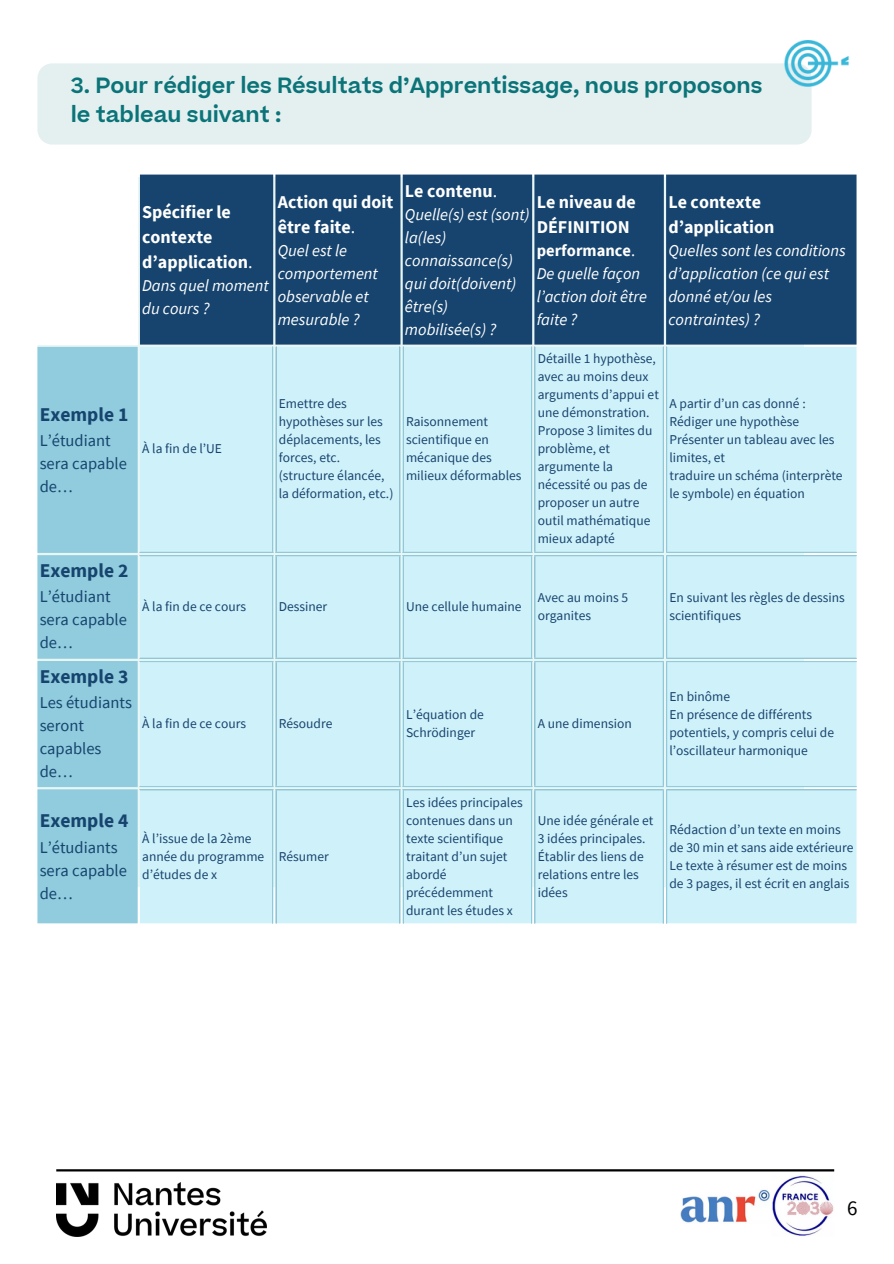
<style>
.page{position:relative;width:894px;height:1264px;background:#fff}
.page>*{position:absolute;margin:0;border:0;box-sizing:border-box;transform-origin:0 0}
.t1{font:600 21px/29.2px "Beatrice";color:#0b7479}
.t2{font:21px "Source Sans Pro";color:#000}
.t3{font:700 19.5px "Source Sans Pro";color:#17446e}
.t4{font:700 18px/25px "Source Sans Pro";color:#fff}
.t5{font:italic 16.5px/23px "Source Sans Pro";color:#fff}
.t6{font:16.5px/23px "Source Sans Pro";color:#17446e}
.t7{font:13.5px/18px "Source Sans Pro";color:#17446e}
.s1{font-weight:400}
.s2{font-weight:700;font-style:normal}
.s3{font-style:normal}
</style>
<div class="page">
<img style="left:56px;top:1182px;width:211px;height:54px">
<hr style="left:56px;top:1169px;width:778px;height:2px;background:#000">
<div style="left:140px;top:174px;width:716px;height:170px;background:#17446e"></div>
<div style="left:37px;top:347px;width:101px;height:576px;background:#90ccdd"></div>
<div style="left:140px;top:347px;width:716px;height:576px;background:#cff1fa"></div>
<hr style="left:272px;top:347px;width:1px;height:205px;background:#90ccdd">
<hr style="left:140px;top:552px;width:133px;height:1px;background:#90ccdd">
<hr style="left:275px;top:347px;width:1px;height:205px;background:#90ccdd">
<hr style="left:399px;top:347px;width:1px;height:205px;background:#90ccdd">
<hr style="left:275px;top:552px;width:125px;height:1px;background:#90ccdd">
<hr style="left:402px;top:347px;width:2px;height:205px;background:#90ccdd">
<hr style="left:531px;top:347px;width:1px;height:205px;background:#90ccdd">
<hr style="left:402px;top:552px;width:130px;height:1px;background:#90ccdd">
<hr style="left:534px;top:347px;width:1px;height:205px;background:#90ccdd">
<hr style="left:662px;top:347px;width:1px;height:205px;background:#90ccdd">
<hr style="left:534px;top:552px;width:129px;height:1px;background:#90ccdd">
<hr style="left:666px;top:347px;width:1px;height:205px;background:#90ccdd">
<hr style="left:666px;top:552px;width:190px;height:1px;background:#90ccdd">
<hr style="left:272px;top:556px;width:1px;height:101px;background:#90ccdd">
<hr style="left:140px;top:555px;width:133px;height:1px;background:#90ccdd">
<hr style="left:140px;top:657px;width:133px;height:1px;background:#90ccdd">
<hr style="left:275px;top:556px;width:1px;height:101px;background:#90ccdd">
<hr style="left:399px;top:556px;width:1px;height:101px;background:#90ccdd">
<hr style="left:275px;top:555px;width:125px;height:1px;background:#90ccdd">
<hr style="left:275px;top:657px;width:125px;height:1px;background:#90ccdd">
<hr style="left:402px;top:556px;width:2px;height:101px;background:#90ccdd">
<hr style="left:531px;top:556px;width:1px;height:101px;background:#90ccdd">
<hr style="left:402px;top:555px;width:130px;height:1px;background:#90ccdd">
<hr style="left:402px;top:657px;width:130px;height:1px;background:#90ccdd">
<hr style="left:534px;top:556px;width:1px;height:101px;background:#90ccdd">
<hr style="left:662px;top:556px;width:1px;height:101px;background:#90ccdd">
<hr style="left:534px;top:555px;width:129px;height:1px;background:#90ccdd">
<hr style="left:534px;top:657px;width:129px;height:1px;background:#90ccdd">
<hr style="left:666px;top:556px;width:1px;height:101px;background:#90ccdd">
<hr style="left:666px;top:555px;width:190px;height:1px;background:#90ccdd">
<hr style="left:666px;top:657px;width:190px;height:1px;background:#90ccdd">
<hr style="left:272px;top:662px;width:1px;height:124px;background:#90ccdd">
<hr style="left:140px;top:661px;width:133px;height:1px;background:#90ccdd">
<hr style="left:140px;top:786px;width:133px;height:1px;background:#90ccdd">
<hr style="left:275px;top:662px;width:1px;height:124px;background:#90ccdd">
<hr style="left:399px;top:662px;width:1px;height:124px;background:#90ccdd">
<hr style="left:275px;top:661px;width:125px;height:1px;background:#90ccdd">
<hr style="left:275px;top:786px;width:125px;height:1px;background:#90ccdd">
<hr style="left:402px;top:662px;width:2px;height:124px;background:#90ccdd">
<hr style="left:531px;top:662px;width:1px;height:124px;background:#90ccdd">
<hr style="left:402px;top:661px;width:130px;height:1px;background:#90ccdd">
<hr style="left:402px;top:786px;width:130px;height:1px;background:#90ccdd">
<hr style="left:534px;top:662px;width:1px;height:124px;background:#90ccdd">
<hr style="left:662px;top:662px;width:1px;height:124px;background:#90ccdd">
<hr style="left:534px;top:661px;width:129px;height:1px;background:#90ccdd">
<hr style="left:534px;top:786px;width:129px;height:1px;background:#90ccdd">
<hr style="left:666px;top:662px;width:1px;height:124px;background:#90ccdd">
<hr style="left:666px;top:661px;width:190px;height:1px;background:#90ccdd">
<hr style="left:666px;top:786px;width:190px;height:1px;background:#90ccdd">
<hr style="left:272px;top:790px;width:1px;height:133px;background:#90ccdd">
<hr style="left:140px;top:789px;width:133px;height:1px;background:#90ccdd">
<hr style="left:275px;top:790px;width:1px;height:133px;background:#90ccdd">
<hr style="left:399px;top:790px;width:1px;height:133px;background:#90ccdd">
<hr style="left:275px;top:789px;width:125px;height:1px;background:#90ccdd">
<hr style="left:402px;top:790px;width:2px;height:133px;background:#90ccdd">
<hr style="left:531px;top:790px;width:1px;height:133px;background:#90ccdd">
<hr style="left:402px;top:789px;width:130px;height:1px;background:#90ccdd">
<hr style="left:534px;top:790px;width:1px;height:133px;background:#90ccdd">
<hr style="left:662px;top:790px;width:1px;height:133px;background:#90ccdd">
<hr style="left:534px;top:789px;width:129px;height:1px;background:#90ccdd">
<hr style="left:666px;top:790px;width:1px;height:133px;background:#90ccdd">
<hr style="left:666px;top:789px;width:190px;height:1px;background:#90ccdd">
<div style="left:37px;top:63px;width:774px;height:81px;background:#e4eff0"></div>
<img style="left:780px;top:40px;width:69px;height:46px">
<img style="left:680px;top:1189px;width:90px;height:34px">
<img style="left:772px;top:1175px;width:62px;height:61px">
<h1 class="t1" style="left:71px;top:73px;width:693px">3. Pour rédiger les Résultats d’Apprentissage, nous proposons le tableau suivant :</h1>
<h3 class="t4" style="left:142px;top:199px;width:112px">Spécifier le contexte d’application<span class="s1">.</span></h3>
<p class="t5" style="left:142px;top:273px;width:128px">Dans quel moment du cours ?</p>
<h3 class="t4" style="left:277px;top:189px;width:117px">Action qui doit être faite<span class="s1">.</span></h3>
<p class="t5" style="left:277px;top:238px;width:102px">Quel est le comportement observable et mesurable ?</p>
<h2 class="t3" style="left:40px;top:402px;width:90px">Exemple 1</h2>
<p class="t6" style="left:40px;top:428px;width:89px">L’étudiant sera capable de…</p>
<p class="t7" style="left:142px;top:439px;width:81px">À la fin de l’UE</p>
<p class="t7" style="left:279px;top:394px;width:116px">Emettre des hypothèses sur les déplacements, les forces, etc. (structure élancée, la déformation, etc.)</p>
<h3 class="t4" style="left:405px;top:178px;width:94px">Le contenu<span class="s1">.</span></h3>
<p class="t5" style="left:405px;top:202px;width:126px">Quelle(s) est (sont) la(les) connaissance(s) qui doit(doivent) être(s) mobilisée(s) ?</p>
<p class="t7" style="left:406px;top:412px;width:117px">Raisonnement scientifique en mécanique des milieux déformables</p>
<h3 class="t4" style="left:536px;top:189px;width:101px">Le niveau de<br>DÉFINITION</h3>
<p class="t5" style="left:536px;top:238px;width:112px"><span class="s2">performance</span><span class="s3">.<br></span>De quelle façon l’action doit être faite ?</p>
<p class="t7" style="left:537px;top:349px;width:123px">Détaille 1 hypothèse, avec au moins deux arguments d’appui et une démonstration.<br>Propose 3 limites du problème, et argumente la nécessité ou pas de proposer un autre outil mathématique mieux adapté</p>
<h3 class="t4" style="left:668px;top:189px;width:107px">Le contexte d’application</h3>
<p class="t5" style="left:668px;top:238px;width:179px">Quelles sont les conditions d’application (ce qui est donné et/ou les contraintes) ?</p>
<p class="t7" style="left:669px;top:394px;width:175px">A partir d’un cas donné :<br>Rédiger une hypothèse<br>Présenter un tableau avec les limites, et<br>traduire un schéma (interprète le symbole) en équation</p>
<h2 class="t3" style="left:40px;top:558px;width:90px">Exemple 2</h2>
<p class="t6" style="left:40px;top:585px;width:89px">L’étudiant sera capable de…</p>
<p class="t7" style="left:142px;top:596px;width:105px">À la fin de ce cours</p>
<p class="t7" style="left:279px;top:596px;width:50px">Dessiner</p>
<p class="t7" style="left:406px;top:596px;width:117px">Une cellule humaine</p>
<p class="t7" style="left:537px;top:587px;width:92px">Avec au moins 5 organites</p>
<p class="t7" style="left:669px;top:587px;width:177px">En suivant les règles de dessins scientifiques</p>
<h2 class="t3" style="left:40px;top:664px;width:90px">Exemple 3</h2>
<p class="t6" style="left:40px;top:690px;width:94px">Les étudiants seront capables de…</p>
<p class="t7" style="left:669px;top:687px;width:166px">En binôme<br>En présence de différents potentiels, y compris celui de l’oscillateur harmonique</p>
<p class="t7" style="left:142px;top:714px;width:105px">À la fin de ce cours</p>
<p class="t7" style="left:279px;top:714px;width:55px">Résoudre</p>
<p class="t7" style="left:406px;top:705px;width:79px">L’équation de<br>Schrödinger</p>
<p class="t7" style="left:537px;top:714px;width:95px">A une dimension</p>
<h2 class="t3" style="left:40px;top:808px;width:90px">Exemple 4</h2>
<p class="t6" style="left:40px;top:835px;width:89px">L’étudiants sera capable de…</p>
<p class="t7" style="left:142px;top:829px;width:123px">À l’issue de la 2ème année du programme d’études de x</p>
<p class="t7" style="left:279px;top:847px;width:51px">Résumer</p>
<p class="t7" style="left:406px;top:793px;width:118px">Les idées principales contenues dans un texte scientifique traitant d’un sujet abordé précédemment durant les études x</p>
<p class="t7" style="left:537px;top:811px;width:117px">Une idée générale et<br>3 idées principales.<br>Établir des liens de relations entre les idées</p>
<p class="t7" style="left:669px;top:820px;width:186px">Rédaction d’un texte en moins de 30 min et sans aide extérieure<br>Le texte à résumer est de moins de 3 pages, il est écrit en anglais</p>
<h1 class="t2" style="left:846px;top:1194px;width:12px">6</h1>
</div>
